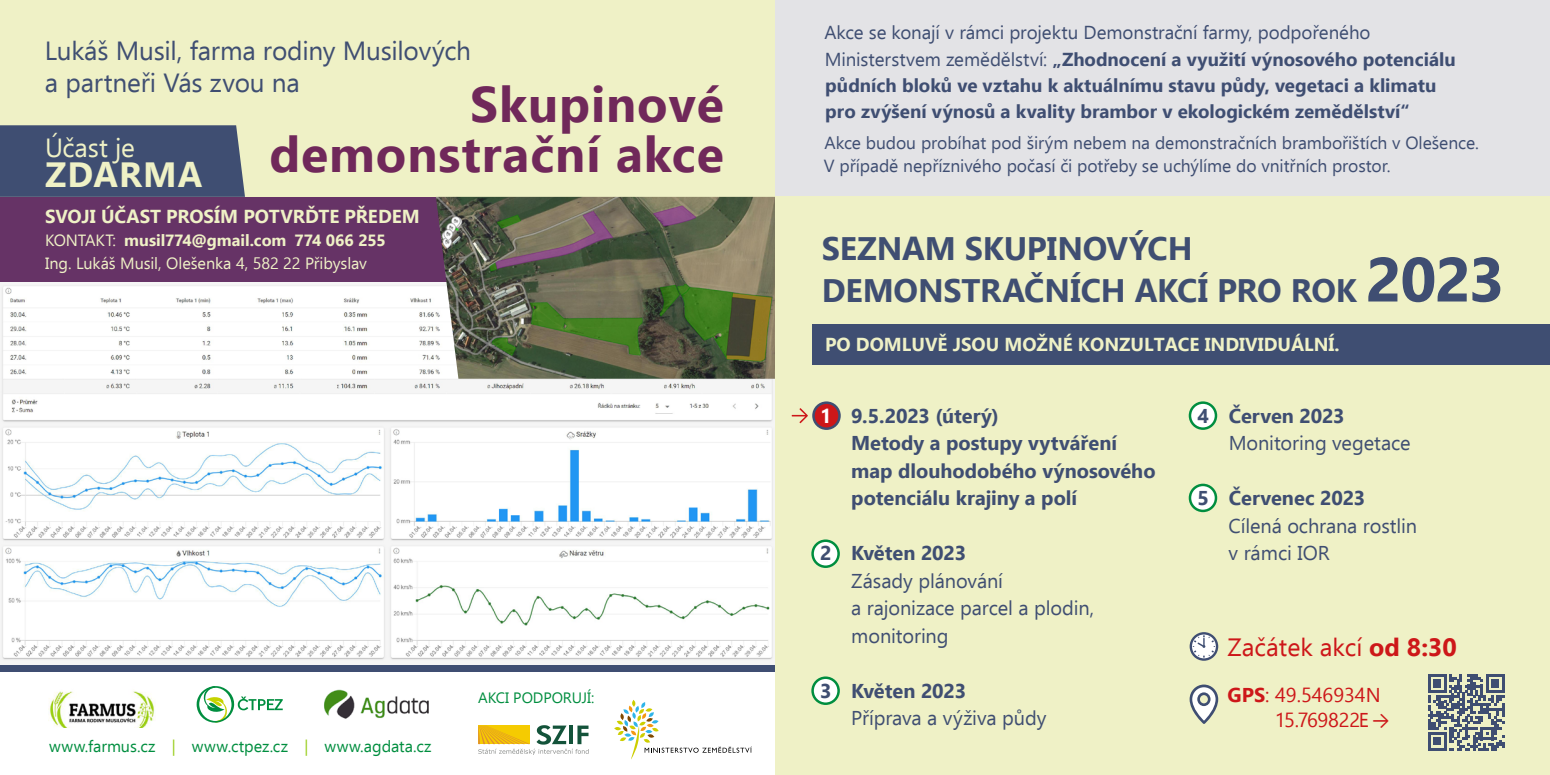
<style>
.page{position:relative;width:1550px;height:775px;background:#fff}
.page>*{position:absolute;margin:0;border:0;box-sizing:border-box;transform-origin:0 0}
.t1{font:700 50px/50px "Ebrima";letter-spacing:.02em;color:#70285a;text-align:right}
.t2{font:700 35px "Ebrima";letter-spacing:.03em;color:#eff1c6}
.t3{font:700 32.5px/41.2px "Ebrima";letter-spacing:-.01em;color:#3f4e72}
.t4{font:26.25px/31.2px "Ebrima";letter-spacing:-.01em;color:#3f4e72}
.t5{font:26.25px "Ebrima";letter-spacing:-.005em;color:#eff1c6}
.t6{font:25px "Ebrima";color:#cd1719}
.t7{font:700 20px/27.5px "Ebrima";color:#3f4e72}
.t8{font:20px/27.5px "Ebrima";letter-spacing:-.005em;color:#3f4e72}
.t9{font:20px/24.8px "Ebrima";color:#cd1719}
.t10{font:700 18.75px/26.2px "Ebrima";color:#3f4e72}
.t11{font:700 18.75px "Ebrima";color:#eff1c6}
.t12{font:17.5px/22.5px "Ebrima";letter-spacing:-.005em;color:#3f4e72}
.t13{font:16.25px/22.5px "Ebrima";letter-spacing:-.005em;color:#eff1c6}
.t14{font:16.25px "Ebrima";color:#008e3f}
.t15{font:15px "Ebrima";letter-spacing:-.005em;color:#008e3f}
.s1{font-weight:700}
.s2{color:#99ce1e}
.s3{font-weight:400}
.s4{font-size:62.5px}
.s5{color:#fff}
.s6{font-family:"Calibri"}
</style>
<div class="page">
<div style="left:0;top:0;width:775px;height:197px;background:#eff1c6"></div>
<div style="left:775px;top:0;width:775px;height:197px;background:#e3e3e6"></div>
<img style="left:48px;top:691px;width:107px;height:36px">
<img style="left:324px;top:689px;width:105px;height:30px">
<svg style="left:197px;top:686px;width:86px;height:37px"></svg>
<svg style="left:478px;top:725px;width:111px;height:30px"></svg>
<svg style="left:614px;top:700px;width:138px;height:59px"></svg>
<div style="left:775px;top:197px;width:775px;height:578px;background:#eff1c6"></div>
<svg style="left:813px;top:541px;width:26px;height:26px"></svg>
<div style="left:811px;top:539px;width:29px;height:29px;border:2px solid #008e3f;border-radius:50%"></div>
<svg style="left:813px;top:678px;width:26px;height:26px"></svg>
<div style="left:811px;top:676px;width:29px;height:29px;border:2px solid #008e3f;border-radius:50%"></div>
<svg style="left:1190px;top:403px;width:26px;height:26px"></svg>
<div style="left:1189px;top:401px;width:28px;height:29px;border:2px solid #008e3f;border-radius:50%"></div>
<div style="left:1190px;top:485px;width:26px;height:26px;background:#fff;border-radius:50%"></div>
<div style="left:1189px;top:484px;width:28px;height:28px;border:2px solid #008e3f;border-radius:50%"></div>
<svg style="left:814px;top:403px;width:26px;height:26px"></svg>
<svg style="left:792px;top:408px;width:16px;height:15px"></svg>
<div style="left:812px;top:401px;width:29px;height:29px;border:2px solid #3f4e72;border-radius:50%"></div>
<svg style="left:1190px;top:632px;width:28px;height:29px"></svg>
<div style="left:0;top:664px;width:775px;height:8px;background:#3f4e72"></div>
<svg style="left:1190px;top:685px;width:28px;height:39px"></svg>
<svg style="left:1428px;top:674px;width:76px;height:77px"></svg>
<div style="left:0;top:125px;width:245px;height:72px;background:#3f4e72"></div>
<div style="left:812px;top:324px;width:738px;height:41px;background:#3f4e72"></div>
<img style="left:0;top:281px;width:775px;height:382px">
<div style="left:0;top:197px;width:775px;height:84px;background:#636"></div>
<img style="left:436px;top:197px;width:339px;height:182px">
<h3 class="t4" style="left:45px;top:35px;width:428px">Lukáš Musil, farma rodiny Musilových a partneři Vás zvou na</h3>
<h1 class="t1" style="left:269px;top:76px;width:456px">Skupinové demonstrační akce</h1>
<h3 class="t5" style="left:45px;top:128px;width:91px">Účast je</h3>
<h2 class="t2" style="left:45px;top:147px;width:159px">ZDARMA</h2>
<p class="t11" style="left:45px;top:202px;width:376px">SVOJI ÚČAST PROSÍM POTVRĎTE PŘEDEM</p>
<p class="t13" style="left:45px;top:228px;width:342px">KONTAKT: <span class="s1">musil774@gmail.com 774 066 255<br></span>Ing. Lukáš Musil, Olešenka 4, 582 22 Přibyslav</p>
<p class="t14" style="left:49px;top:734px;width:384px">www.farmus.cz <span class="s2">|</span> www.ctpez.cz <span class="s2">|</span> www.agdata.cz</p>
<p class="t15" style="left:478px;top:686px;width:118px">AKCI PODPORUJÍ:</p>
<p class="t10" style="left:825px;top:18px;width:633px"><span class="s3">Akce se konají v rámci projektu Demonstrační farmy, podpořeného Ministerstvem zemědělství:</span> „Zhodnocení a využití výnosového potenciálu půdních bloků ve vztahu k aktuálnímu stavu půdy, vegetaci a klimatu pro zvýšení výnosů a kvality brambor v ekologickém zemědělství“</p>
<p class="t12" style="left:824px;top:131px;width:656px">Akce budou probíhat pod širým nebem na demonstračních brambořištích v Olešence.<br>V případě nepříznivého počasí či potřeby se uchýlíme do vnitřních prostor.</p>
<h3 class="t3" style="left:822px;top:226px;width:685px">SEZNAM SKUPINOVÝCH<br>DEMONSTRAČNÍCH AKCÍ PRO ROK <span class="s4">2023</span></h3>
<p class="t11" style="left:825px;top:330px;width:516px">PO DOMLUVĚ JSOU MOŽNÉ KONZULTACE INDIVIDUÁLNÍ.</p>
<p class="t7" style="left:851px;top:401px;width:306px;text-indent:-31px"><span class="s5">1</span> 9.5.2023 (úterý)<br>Metody a postupy vytváření map dlouhodobého výnosového potenciálu krajiny a polí</p>
<p class="t7" style="left:820px;top:538px;width:148px">2 Květen 2023</p>
<p class="t8" style="left:851px;top:566px;width:244px">Zásady plánování<br>a rajonizace parcel a plodin, monitoring</p>
<p class="t7" style="left:820px;top:676px;width:148px">3 Květen 2023</p>
<p class="t8" style="left:851px;top:704px;width:197px">Příprava a výživa půdy</p>
<p class="t7" style="left:1197px;top:401px;width:149px">4 Červen 2023</p>
<p class="t8" style="left:1229px;top:429px;width:183px">Monitoring vegetace</p>
<p class="t7" style="left:1197px;top:483px;width:169px">5 Červenec 2023</p>
<p class="t8" style="left:1229px;top:511px;width:190px">Cílená ochrana rostlin v rámci IOR</p>
<h3 class="t6" style="left:1228px;top:628px;width:231px">Začátek akcí <span class="s1">od 8:30</span></h3>
<p class="t9" style="left:1275px;top:682px;width:117px;text-indent:-47px"><span class="s1">GPS</span>: 49.546934N<br>15.769822E <span class="s6">→</span></p>
</div>
